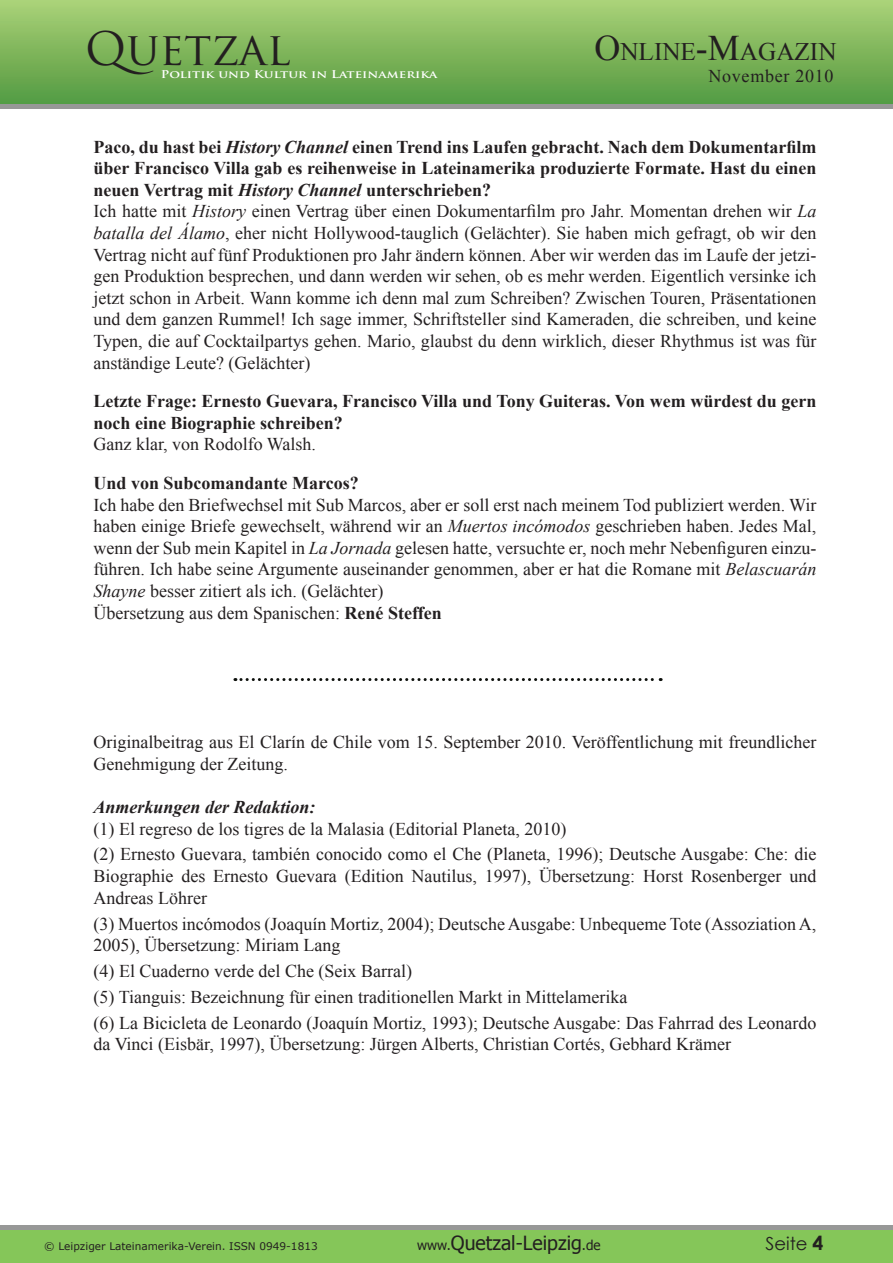
<style>
.page{position:relative;width:893px;height:1263px;background:#fff}
.page>*{position:absolute;margin:0;border:0;box-sizing:border-box;transform-origin:0 0}
.t1{font:45px "Trajan Pro";color:#231f20}
.t2{font:25.2px "Times New Roman";color:#231f20}
.t3{font:19.5px "Tahoma";color:#231f20}
.t4{font:18px/21.6px "Times New Roman";color:#231f20}
.t5{font:700 18px/21.6px "Times New Roman";color:#231f20}
.t6{font:italic 700 18px "Times New Roman";color:#231f20}
.t7{font:18px "Times New Roman";letter-spacing:.04em;color:#231f20}
.t8{font:18px "Century Gothic";color:#231f20}
.t9{font:10.5px "Verdana";color:#231f20}
.t10{font:700 10.5px "Trajan Pro";color:#fff;scale:1.24 1}
.s1{font-size:36px}
.s2{font-weight:700}
.s3{font-weight:700;font-style:italic}
.s4{font-style:italic}
.s5{font-size:13.5px}
</style>
<div class="page">
<div style="left:0;top:1px;width:893px;height:103px;background:linear-gradient(to bottom,#aad177,#539a41)"></div>
<svg style="left:235px;top:678px;width:426px;height:3px"></svg>
<div style="left:0;top:104px;width:893px;height:5px;background:#979897"></div>
<hr style="left:0;top:1225px;width:893px;height:4px;background:#979897">
<div style="left:0;top:1230px;width:893px;height:33px;background:#85c659"></div>
<h1 class="t1" style="left:85px;top:20px;width:207px">QUETZAL</h1>
<p class="t10" style="left:161px;top:68px;width:225px">Politik und Kultur in Lateinamerika</p>
<h2 class="t2" style="left:594px;top:35px;width:244px"><span class="s1">O</span>nline<span class="s1">-M</span>agazin</h2>
<p class="t7" style="left:708px;top:64px;width:127px">November 2010</p>
<p class="t4" style="left:94px;top:135px;width:724px"><span class="s2">Paco, du hast bei</span> <span class="s3">History Channel</span> <span class="s2">einen Trend ins Laufen gebracht. Nach dem Dokumentarfilm über Francisco Villa gab es reihenweise in Lateinamerika produzierte Formate. Hast du einen neuen Vertrag mit</span> <span class="s3">History Channel</span> <span class="s2">unterschrieben?<br></span>Ich hatte mit <span class="s4">History</span> einen Vertrag über einen Dokumentarfilm pro Jahr. Momentan drehen wir <span class="s4">La batalla del Álamo</span>, eher nicht Hollywood-tauglich (Gelächter). Sie haben mich gefragt, ob wir den Vertrag nicht auf fünf Produktionen pro Jahr ändern können. Aber wir werden das im Laufe der jetzi&shy;gen Produktion besprechen, und dann werden wir sehen, ob es mehr werden. Eigentlich versinke ich jetzt schon in Arbeit. Wann komme ich denn mal zum Schreiben? Zwischen Touren, Präsentationen und dem ganzen Rummel! Ich sage immer, Schriftsteller sind Kameraden, die schreiben, und keine Typen, die auf Cocktailpartys gehen. Mario, glaubst du denn wirklich, dieser Rhythmus ist was für anständige Leute? (Gelächter)</p>
<p class="t5" style="left:94px;top:390px;width:724px">Letzte Frage: Ernesto Guevara, Francisco Villa und Tony Guiteras. Von wem würdest du gern noch eine Biographie schreiben?</p>
<p class="t4" style="left:94px;top:433px;width:224px">Ganz klar, von Rodolfo Walsh.</p>
<p class="t5" style="left:94px;top:472px;width:267px">Und von Subcomandante Marcos?</p>
<p class="t4" style="left:94px;top:493px;width:724px">Ich habe den Briefwechsel mit Sub Marcos, aber er soll erst nach meinem Tod publiziert werden. Wir haben einige Briefe gewechselt, während wir an <span class="s4">Muertos incómodos</span> geschrieben haben. Jedes Mal, wenn der Sub mein Kapitel in <span class="s4">La Jornada</span> gelesen hatte, versuchte er, noch mehr Nebenfiguren einzu&shy;führen. Ich habe seine Argumente auseinander genommen, aber er hat die Romane mit <span class="s4">Belascuarán Shayne</span> besser zitiert als ich. (Gelächter)<br>Übersetzung aus dem Spanischen: <span class="s2">René Steffen</span></p>
<p class="t4" style="left:94px;top:731px;width:724px">Originalbeitrag aus El Clarín de Chile vom 15. September 2010. Veröffentlichung mit freundlicher<br>Genehmigung der Zeitung.</p>
<p class="t6" style="left:94px;top:794px;width:224px">Anmerkungen der Redaktion:</p>
<p class="t4" style="left:94px;top:815px;width:724px;line-height:25.8px">(1) El regreso de los tigres de la Malasia (Editorial Planeta, 2010)<br>(2) Ernesto Guevara, también conocido como el Che (Planeta, 1996); Deutsche Ausgabe: Che: die</p>
<p class="t4" style="left:94px;top:865px;width:724px">Biographie des Ernesto Guevara (Edition Nautilus, 1997), Übersetzung: Horst Rosenberger und<br>Andreas Löhrer</p>
<p class="t4" style="left:94px;top:912px;width:724px">(3) Muertos incómodos (Joaquín Mortiz, 2004); Deutsche Ausgabe: Unbequeme Tote (Assoziation A,<br>2005), Übersetzung: Miriam Lang</p>
<p class="t4" style="left:94px;top:958px;width:724px;line-height:25.8px">(4) El Cuaderno verde del Che (Seix Barral)<br>(5) Tianguis: Bezeichnung für einen traditionellen Markt in Mittelamerika<br>(6) La Bicicleta de Leonardo (Joaquín Mortiz, 1993); Deutsche Ausgabe: Das Fahrrad des Leonardo</p>
<p class="t4" style="left:94px;top:1033px;width:639px">da Vinci (Eisbär, 1997), Übersetzung: Jürgen Alberts, Christian Cortés, Gebhard Krämer</p>
<p class="t9" style="left:44px;top:1239px;width:275px">© Leipziger Lateinamerika-Verein. ISSN 0949-1813</p>
<p class="t3" style="left:417px;top:1230px;width:185px"><span class="s5">www.</span>Quetzal-Leipzig<span class="s5">.de</span></p>
<p class="t8" style="left:766px;top:1231px;width:44px">Seite</p>
</div>
